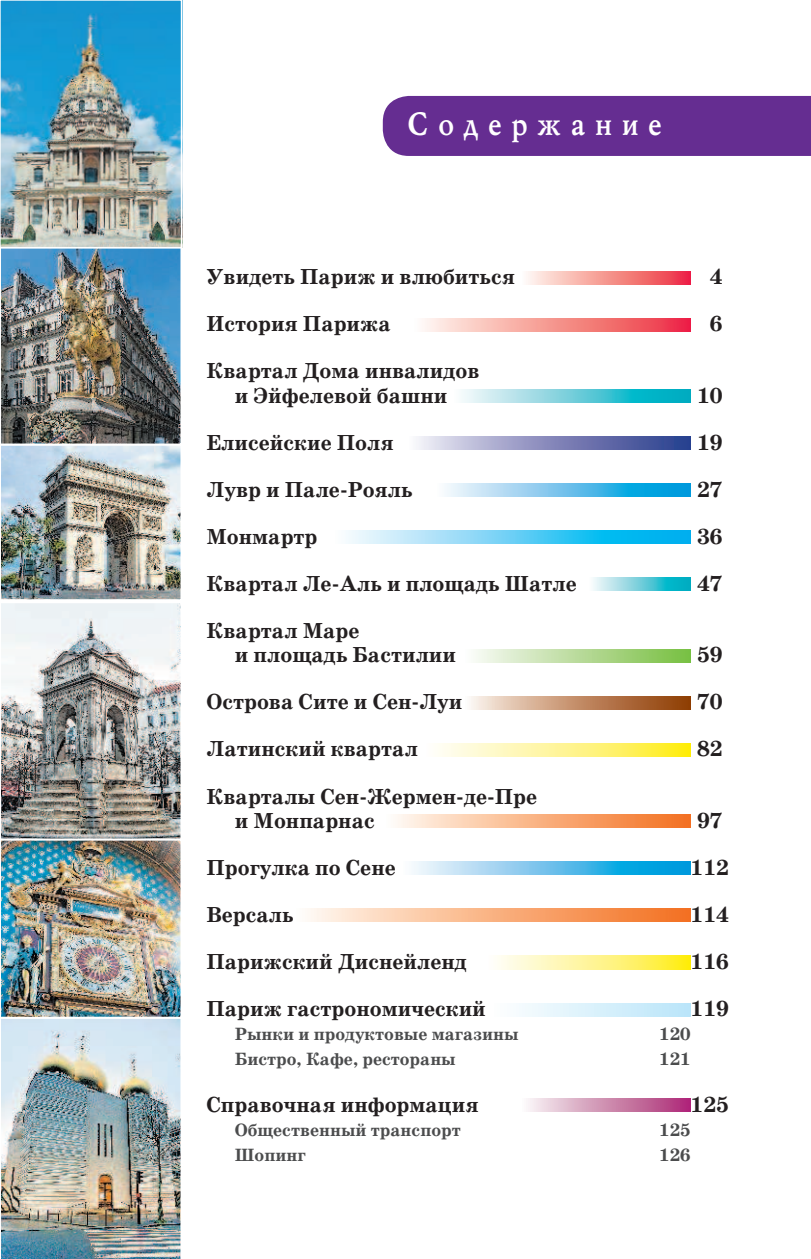
<style>
.page{position:relative;width:811px;height:1259px;background:#fff}
.page>*{position:absolute;margin:0;border:0;box-sizing:border-box;transform-origin:0 0}
.t1{font:700 32px "Mysl C";letter-spacing:.3em;color:#fff;scale:.95 1}
.t2{font:700 22px/24.4px "School Book C";color:#231f20}
.t3{font:700 18px "School Book C";color:#4b4c4d}
</style>
<div class="page">
<img style="left:3px;top:604px;width:176px;height:411px">
<img style="left:1px;top:1019px;width:180px;height:240px">
<svg style="left:528px;top:271px;width:162px;height:13px;background:#f59191"></svg>
<svg style="left:424px;top:318px;width:266px;height:13px;background:#f59191"></svg>
<svg style="left:461px;top:390px;width:229px;height:13px;background:#69cedb"></svg>
<svg style="left:418px;top:437px;width:272px;height:13px;background:#868cbc"></svg>
<svg style="left:445px;top:484px;width:245px;height:13px;background:#68c2eb"></svg>
<svg style="left:346px;top:531px;width:344px;height:13px;background:#64d0f5"></svg>
<svg style="left:593px;top:578px;width:97px;height:13px"></svg>
<svg style="left:475px;top:649px;width:215px;height:13px;background:#b6da98"></svg>
<svg style="left:471px;top:696px;width:219px;height:13px;background:#c28f6c"></svg>
<svg style="left:438px;top:743px;width:252px;height:13px;background:#fef48d"></svg>
<svg style="left:396px;top:815px;width:294px;height:13px;background:#f9b182"></svg>
<svg style="left:412px;top:862px;width:278px;height:13px;background:#68c2eb"></svg>
<svg style="left:308px;top:909px;width:382px;height:13px;background:#f9b182"></svg>
<svg style="left:497px;top:956px;width:193px;height:13px;background:#fef48d"></svg>
<svg style="left:519px;top:1003px;width:171px;height:13px;background:#d6effb"></svg>
<svg style="left:528px;top:1098px;width:162px;height:13px;background:#cf8cb1"></svg>
<div style="left:383px;top:96px;width:428px;height:60px;background:#652d91"></div>
<img style="left:3px;top:3px;width:176px;height:595px">
<div style="left:0;top:443px;width:182px;height:158px;border:2px solid #fff"></div>
<div style="left:0;top:246px;width:182px;height:199px;border:2px solid #fff"></div>
<div style="left:0;top:601px;width:182px;height:239px;border:2px solid #fff"></div>
<div style="left:0;top:838px;width:182px;height:180px;border:2px solid #fff"></div>
<div style="left:0;top:0;width:182px;height:249px;border:2px solid #fff"></div>
<h1 class="t1" style="left:405px;top:111px;width:270px">Cодержание</h1>
<p class="t2" style="left:206px;top:266px;width:310px">Увидеть Париж и влюбиться</p>
<p class="t2" style="left:710px;top:266px;width:14px">4</p>
<p class="t2" style="left:206px;top:313px;width:186px">История Парижа</p>
<p class="t2" style="left:710px;top:313px;width:14px">6</p>
<p class="t2" style="left:206px;top:360px;width:275px;text-align:center">Квартал Дома инвалидов и Эйфелевой башни</p>
<p class="t2" style="left:697px;top:385px;width:27px">10</p>
<p class="t2" style="left:206px;top:432px;width:189px">Елисейские Поля</p>
<p class="t2" style="left:697px;top:432px;width:27px">19</p>
<p class="t2" style="left:206px;top:479px;width:207px">Лувр и Пале-Рояль</p>
<p class="t2" style="left:697px;top:479px;width:27px">27</p>
<p class="t2" style="left:206px;top:526px;width:113px">Монмартр</p>
<p class="t2" style="left:697px;top:526px;width:27px">36</p>
<p class="t2" style="left:206px;top:573px;width:372px">Квартал Ле-Аль и площадь Шатле</p>
<p class="t2" style="left:697px;top:573px;width:27px">47</p>
<p class="t2" style="left:235px;top:620px;width:223px;text-indent:-28px">Квартал Маре<br>и площадь Бастилии</p>
<p class="t2" style="left:697px;top:644px;width:27px">59</p>
<p class="t2" style="left:206px;top:691px;width:257px">Острова Сите и Сен-Луи</p>
<p class="t2" style="left:697px;top:691px;width:27px">70</p>
<p class="t2" style="left:206px;top:738px;width:213px">Латинский квартал</p>
<p class="t2" style="left:697px;top:738px;width:27px">82</p>
<p class="t2" style="left:235px;top:785px;width:304px;text-indent:-28px">Кварталы Сен-Жермен-де-Пре и Монпарнас</p>
<p class="t2" style="left:697px;top:810px;width:27px">97</p>
<p class="t2" style="left:206px;top:857px;width:191px">Прогулка по Сене</p>
<p class="t2" style="left:690px;top:857px;width:40px">112</p>
<p class="t2" style="left:206px;top:904px;width:89px">Версаль</p>
<p class="t2" style="left:690px;top:904px;width:40px">114</p>
<p class="t2" style="left:206px;top:951px;width:262px">Парижский Диснейленд</p>
<p class="t2" style="left:690px;top:951px;width:40px">116</p>
<p class="t2" style="left:206px;top:998px;width:281px">Париж гастрономический</p>
<p class="t2" style="left:690px;top:998px;width:40px">119</p>
<p class="t3" style="left:235px;top:1027px;width:285px">Рынки и продуктовые магазины</p>
<p class="t3" style="left:659px;top:1027px;width:33px">120</p>
<p class="t3" style="left:235px;top:1052px;width:222px">Бистро, Кафе, рестораны</p>
<p class="t3" style="left:659px;top:1052px;width:33px">121</p>
<p class="t2" style="left:206px;top:1094px;width:274px">Справочная информация</p>
<p class="t2" style="left:690px;top:1094px;width:40px">125</p>
<p class="t3" style="left:235px;top:1123px;width:227px">Общественный транспорт</p>
<p class="t3" style="left:659px;top:1123px;width:33px">125</p>
<p class="t3" style="left:235px;top:1148px;width:73px">Шопинг</p>
<p class="t3" style="left:659px;top:1148px;width:33px">126</p>
</div>
